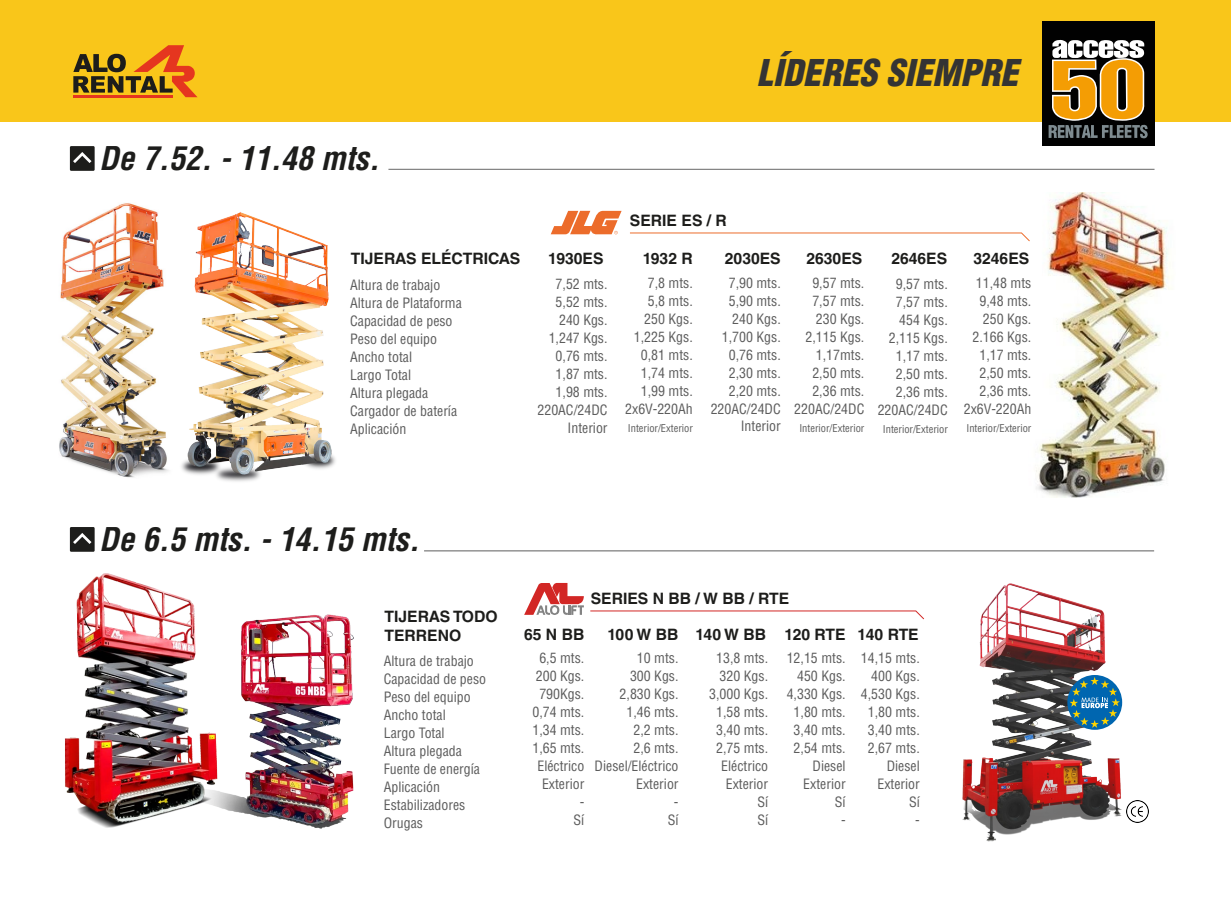
<style>
.page{position:relative;width:1231px;height:907px;background:#fff}
.page>*{position:absolute;margin:0;border:0;box-sizing:border-box;transform-origin:0 0}
.t1{font:italic 900 condensed 36px "Helvetica LT Std";color:#343434}
.t2{font:italic 700 condensed 31.95px "Helvetica LT Std";color:#1d1d1b}
.t3{font:700 15.75px/18.9px "Helvetica LT Std";color:#1d1d1b}
.t4{font:condensed 13.95px/18px "Helvetica LT Std";color:#5c5c5c;text-align:right}
.t5{font:condensed 10.5px "Helvetica LT Std";color:#5c5c5c}
</style>
<div class="page">
<div style="left:0;top:0;width:1231px;height:121px;background:#f9c61a"></div>
<svg style="left:73px;top:45px;width:124px;height:52px"></svg>
<hr style="left:73px;top:95px;width:100px;height:2px;background:#e5361f">
<div style="left:1041px;top:21px;width:113px;height:125px;background:#010101"></div>
<svg style="left:1048px;top:40px;width:99px;height:98px"></svg>
<hr style="left:424px;top:550px;width:730px;height:1px;background:#5d5d5d">
<div style="left:70px;top:527px;width:25px;height:24px;background:#1d1d1b"></div>
<svg style="left:73px;top:533px;width:18px;height:11px"></svg>
<img style="left:962px;top:583px;width:161px;height:259px">
<svg style="left:1067px;top:675px;width:55px;height:54px"></svg>
<svg style="left:1069px;top:677px;width:51px;height:50px;background:#3e82a2"></svg>
<img style="left:1126px;top:800px;width:22px;height:22px">
<img style="left:65px;top:573px;width:130px;height:255px">
<img style="left:170px;top:612px;width:184px;height:217px">
<div style="left:70px;top:146px;width:25px;height:25px;background:#1d1d1b"></div>
<svg style="left:73px;top:152px;width:18px;height:11px"></svg>
<hr style="left:388px;top:169px;width:766px;height:1px;background:#676767">
<svg style="left:524px;top:583px;width:400px;height:37px"></svg>
<img style="left:1036px;top:192px;width:135px;height:306px">
<svg style="left:630px;top:232px;width:400px;height:10px"></svg>
<svg style="left:551px;top:211px;width:70px;height:23px"></svg>
<img style="left:181px;top:212px;width:155px;height:270px">
<img style="left:59px;top:203px;width:110px;height:275px">
<h1 class="t1" style="left:757px;top:50px;width:263px">LÍDERES SIEMPRE</h1>
<h2 class="t2" style="left:99px;top:139px;width:282px">De 7.52. - 11.48 mts.</h2>
<p class="t3" style="left:351px;top:249px;width:171px">TIJERAS ELÉCTRICAS</p>
<p class="t3" style="left:548px;top:249px;width:57px">1930ES</p>
<p class="t4" style="left:350px;top:276px;width:113px;text-align:left">Altura de trabajo<br>Altura de Plataforma<br>Capacidad de peso<br>Peso del equipo<br>Ancho total<br>Largo Total<br>Altura plegada<br>Cargador de batería<br>Aplicación</p>
<p class="t4" style="left:537px;top:275px;width:72px">7,52 mts.<br>5,52 mts.<br>240 Kgs.<br>1,247 Kgs.<br>0,76 mts.<br>1,87 mts.<br>1,98 mts.<br>220AC/24DC<br>Interior</p>
<p class="t3" style="left:630px;top:210px;width:98px">SERIE ES / R</p>
<p class="t3" style="left:642px;top:249px;width:52px">1932 R</p>
<p class="t4" style="left:625px;top:273px;width:69px">7,8 mts.<br>5,8 mts.<br>250 Kgs.<br>1,225 Kgs.<br>0,81 mts.<br>1,74 mts.<br>1,99 mts.<br>2x6V-220Ah</p>
<p class="t5" style="left:628px;top:421px;width:66px">Interior/Exterior</p>
<p class="t3" style="left:725px;top:249px;width:57px">2030ES</p>
<p class="t4" style="left:710px;top:273px;width:72px">7,90 mts.<br>5,90 mts.<br>240 Kgs.<br>1,700 Kgs.<br>0,76 mts.<br>2,30 mts.<br>2,20 mts.<br>220AC/24DC<br>Interior</p>
<p class="t3" style="left:806px;top:249px;width:57px">2630ES</p>
<p class="t4" style="left:794px;top:273px;width:72px">9,57 mts.<br>7,57 mts.<br>230 Kgs.<br>2,115 Kgs.<br>1,17mts.<br>2,50 mts.<br>2,36 mts.<br>220AC/24DC</p>
<p class="t5" style="left:799px;top:421px;width:66px">Interior/Exterior</p>
<p class="t3" style="left:891px;top:249px;width:57px">2646ES</p>
<p class="t4" style="left:877px;top:275px;width:72px">9,57 mts.<br>7,57 mts.<br>454 Kgs.<br>2,115 Kgs.<br>1,17 mts.<br>2,50 mts.<br>2,36 mts.<br>220AC/24DC</p>
<p class="t5" style="left:883px;top:422px;width:66px">Interior/Exterior</p>
<p class="t3" style="left:973px;top:249px;width:57px">3246ES</p>
<p class="t4" style="left:963px;top:273px;width:69px">11,48 mts<br>9,48 mts.<br>250 Kgs.<br>2.166 Kgs.<br>1,17 mts.<br>2,50 mts.<br>2,36 mts.<br>2x6V-220Ah</p>
<p class="t5" style="left:966px;top:421px;width:66px">Interior/Exterior</p>
<h2 class="t2" style="left:99px;top:519px;width:322px">De 6.5 mts. - 14.15 mts.</h2>
<p class="t3" style="left:591px;top:588px;width:200px">SERIES N BB / W BB / RTE</p>
<p class="t3" style="left:384px;top:607px;width:115px">TIJERAS TODO<br>TERRENO</p>
<p class="t3" style="left:784px;top:625px;width:63px">120 RTE</p>
<p class="t3" style="left:524px;top:625px;width:62px">65 N BB</p>
<p class="t4" style="left:532px;top:649px;width:53px">6,5 mts.<br>200 Kgs.<br>790Kgs.<br>0,74 mts.<br>1,34 mts.<br>1,65 mts.<br>Eléctrico<br>Exterior<br>-<br>Sí</p>
<p class="t3" style="left:607px;top:625px;width:72px">100 W BB</p>
<p class="t4" style="left:594px;top:649px;width:85px">10 mts.<br>300 Kgs.<br>2,830 Kgs.<br>1,46 mts.<br>2,2 mts.<br>2,6 mts.<br>Diesel/Eléctrico<br>Exterior<br>-<br>Sí</p>
<p class="t3" style="left:695px;top:625px;width:72px">140 W BB</p>
<p class="t4" style="left:709px;top:649px;width:60px">13,8 mts.<br>320 Kgs.<br>3,000 Kgs.<br>1,58 mts.<br>3,40 mts.<br>2,75 mts.<br>Eléctrico<br>Exterior<br>Sí<br>Sí</p>
<p class="t4" style="left:384px;top:651px;width:104px;text-align:left">Altura de trabajo<br>Capacidad de peso<br>Peso del equipo<br>Ancho total<br>Largo Total<br>Altura plegada<br>Fuente de energía<br>Aplicación<br>Estabilizadores<br>Orugas</p>
<p class="t4" style="left:786px;top:649px;width:60px">12,15 mts.<br>450 Kgs.<br>4,330 Kgs.<br>1,80 mts.<br>3,40 mts.<br>2,54 mts.<br>Diesel<br>Exterior<br>Sí<br>-</p>
<p class="t3" style="left:857px;top:625px;width:63px">140 RTE</p>
<p class="t4" style="left:861px;top:649px;width:60px">14,15 mts.<br>400 Kgs.<br>4,530 Kgs.<br>1,80 mts.<br>3,40 mts.<br>2,67 mts.<br>Diesel<br>Exterior<br>Sí<br>-</p>
</div>
